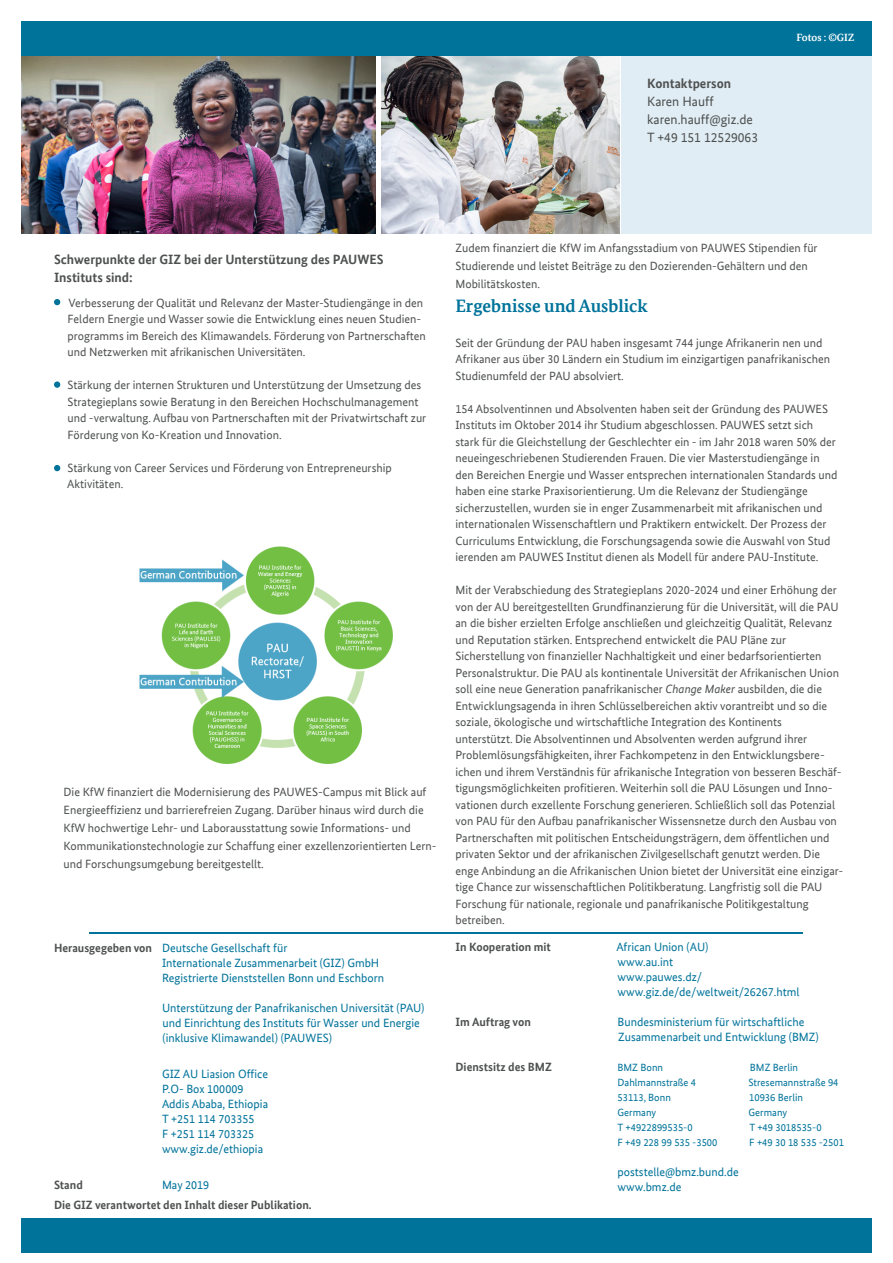
<style>
.page{position:relative;width:893px;height:1263px;background:#fff}
.page>*{position:absolute;margin:0;border:0;box-sizing:border-box;transform-origin:0 0}
.t1{font:700 18px "Bundes Serif Office";color:#00739a}
.t2{font:700 13.5px "Bundes Sans Office";color:#4f5151}
.t3{font:13.5px "Bundes Sans Office";color:#4f5151}
.t4{font:12px "Bundes Sans Office";color:#4f5151}
.t5{font:12px "Bundes Sans Office";color:#00739a}
.t6{font:700 12px "Bundes Sans Office";color:#4f5151}
.t7{font:10.5px "Bundes Sans Office";color:#00739a}
.t8{font:700 10.5px "Bundes Serif Office";color:#fff}
.s1{font-weight:700;color:#4f5151}
.s2{font-style:italic}
</style>
<div class="page">
<div style="left:621px;top:56px;width:251px;height:178px;background:#e0edf4"></div>
<img style="left:21px;top:56px;width:354px;height:178px">
<img style="left:382px;top:56px;width:237px;height:178px">
<div style="left:21px;top:1218px;width:850px;height:34px;background:#00739a"></div>
<div style="left:21px;top:21px;width:851px;height:35px;background:#00739a"></div>
<hr style="left:90px;top:932px;width:713px;height:1px;background:#00739a">
<img style="left:139px;top:546px;width:254px;height:218px">
<svg style="left:54px;top:299px;width:6px;height:6px"></svg>
<div style="left:54px;top:381px;width:6px;height:7px;background:#00739a;border-radius:50%"></div>
<svg style="left:54px;top:465px;width:6px;height:6px"></svg>
<p class="t2" style="left:647px;top:76px;width:85px">Kontaktperson</p>
<p class="t3" style="left:647px;top:94px;width:68px">Karen Hauff</p>
<p class="t3" style="left:647px;top:112px;width:107px">karen.hauff@giz.de</p>
<p class="t3" style="left:647px;top:130px;width:112px">T +49 151 12529063</p>
<p class="t8" style="left:796px;top:31px;width:59px">Fotos : ©GIZ</p>
<p class="t2" style="left:54px;top:251px;width:331px">Schwerpunkte der GIZ bei der Unterstützung des PAUWES</p>
<p class="t2" style="left:54px;top:269px;width:80px">Instituts sind:</p>
<p class="t4" style="left:69px;top:296px;width:356px">Verbesserung der Qualität und Relevanz der Master-Studiengänge in den</p>
<p class="t4" style="left:68px;top:312px;width:355px">Feldern Energie und Wasser sowie die Entwicklung eines neuen Studien-</p>
<p class="t4" style="left:68px;top:329px;width:360px">programms im Bereich des Klimawandels. Förderung von Partnerschaften</p>
<p class="t4" style="left:68px;top:345px;width:239px">und Netzwerken mit afrikanischen Universitäten.</p>
<p class="t4" style="left:68px;top:378px;width:355px">Stärkung der internen Strukturen und Unterstützung der Umsetzung des</p>
<p class="t4" style="left:68px;top:395px;width:352px">Strategieplans sowie Beratung in den Bereichen Hochschulmanagement</p>
<p class="t4" style="left:68px;top:411px;width:360px">und -verwaltung. Aufbau von Partnerschaften mit der Privatwirtschaft zur</p>
<p class="t4" style="left:68px;top:428px;width:216px">Förderung von Ko-Kreation und Innovation.</p>
<p class="t4" style="left:68px;top:461px;width:326px">Stärkung von Career Services und Förderung von Entrepreneurship</p>
<p class="t4" style="left:67px;top:477px;width:58px">Aktivitäten.</p>
<p class="t4" style="left:64px;top:785px;width:364px">Die KfW finanziert die Modernisierung des PAUWES-Campus mit Blick auf</p>
<p class="t4" style="left:64px;top:803px;width:362px">Energieeffizienz und barrierefreien Zugang. Darüber hinaus wird durch die</p>
<p class="t4" style="left:64px;top:821px;width:349px">KfW hochwertige Lehr- und Laborausstattung sowie Informations- und</p>
<p class="t4" style="left:64px;top:839px;width:375px">Kommunikationstechnologie zur Schaffung einer exzellenzorientierten Lern-</p>
<p class="t4" style="left:64px;top:857px;width:202px">und Forschungsumgebung bereitgestellt.</p>
<p class="t5" style="left:54px;top:941px;width:235px"><span class="s1">Herausgegeben von</span> Deutsche Gesellschaft für</p>
<p class="t5" style="left:162px;top:956px;width:219px">Internationale Zusammenarbeit (GIZ) GmbH</p>
<p class="t5" style="left:162px;top:971px;width:224px">Registrierte Dienststellen Bonn und Eschborn</p>
<p class="t5" style="left:162px;top:1001px;width:264px">Unterstützung der Panafrikanischen Universität (PAU)</p>
<p class="t5" style="left:162px;top:1016px;width:259px">und Einrichtung des Instituts für Wasser und Energie</p>
<p class="t5" style="left:162px;top:1031px;width:171px">(inklusive Klimawandel) (PAUWES)</p>
<p class="t5" style="left:162px;top:1067px;width:108px">GIZ AU Liasion Office</p>
<p class="t5" style="left:162px;top:1082px;width:83px">P.O- Box 100009</p>
<p class="t5" style="left:162px;top:1097px;width:108px">Addis Ababa, Ethiopia</p>
<p class="t5" style="left:162px;top:1112px;width:94px">T +251 114 703355</p>
<p class="t5" style="left:162px;top:1127px;width:94px">F +251 114 703325</p>
<p class="t5" style="left:162px;top:1142px;width:103px">www.giz.de/ethiopia</p>
<p class="t6" style="left:54px;top:1178px;width:30px">Stand</p>
<p class="t5" style="left:162px;top:1178px;width:49px">May 2019</p>
<p class="t6" style="left:54px;top:1197px;width:259px">Die GIZ verantwortet den Inhalt dieser Publikation.</p>
<p class="t4" style="left:455px;top:241px;width:364px">Zudem finanziert die KfW im Anfangsstadium von PAUWES Stipendien für</p>
<p class="t4" style="left:455px;top:259px;width:354px">Studierende und leistet Beiträge zu den Dozierenden-Gehältern und den</p>
<p class="t4" style="left:455px;top:277px;width:86px">Mobilitätskosten.</p>
<p class="t1" style="left:455px;top:296px;width:194px">Ergebnisse und Ausblick</p>
<p class="t4" style="left:455px;top:336px;width:369px">Seit der Gründung der PAU haben insgesamt 744 junge Afrikanerin nen und</p>
<p class="t4" style="left:455px;top:352px;width:376px">Afrikaner aus über 30 Ländern ein Studium im einzigartigen panafrikanischen</p>
<p class="t4" style="left:455px;top:369px;width:170px">Studienumfeld der PAU absolviert.</p>
<p class="t4" style="left:455px;top:402px;width:374px">154 Absolventinnen und Absolventen haben seit der Gründung des PAUWES</p>
<p class="t4" style="left:455px;top:418px;width:359px">Instituts im Oktober 2014 ihr Studium abgeschlossen. PAUWES setzt sich</p>
<p class="t4" style="left:455px;top:435px;width:382px">stark für die Gleichstellung der Geschlechter ein - im Jahr 2018 waren 50% der</p>
<p class="t4" style="left:455px;top:451px;width:366px">neueingeschriebenen Studierenden Frauen. Die vier Masterstudiengänge in</p>
<p class="t4" style="left:455px;top:468px;width:383px">den Bereichen Energie und Wasser entsprechen internationalen Standards und</p>
<p class="t4" style="left:455px;top:484px;width:354px">haben eine starke Praxisorientierung. Um die Relevanz der Studiengänge</p>
<p class="t4" style="left:455px;top:501px;width:368px">sicherzustellen, wurden sie in enger Zusammenarbeit mit afrikanischen und</p>
<p class="t4" style="left:455px;top:517px;width:372px">internationalen Wissenschaftlern und Praktikern entwickelt. Der Prozess der</p>
<p class="t4" style="left:455px;top:534px;width:376px">Curriculums Entwicklung, die Forschungsagenda sowie die Auswahl von Stud</p>
<p class="t4" style="left:455px;top:550px;width:364px">ierenden am PAUWES Institut dienen als Modell für andere PAU-Institute.</p>
<p class="t4" style="left:455px;top:583px;width:383px">Mit der Verabschiedung des Strategieplans 2020-2024 und einer Erhöhung der</p>
<p class="t4" style="left:455px;top:600px;width:385px">von der AU bereitgestellten Grundfinanzierung für die Universität, will die PAU</p>
<p class="t4" style="left:455px;top:616px;width:378px">an die bisher erzielten Erfolge anschließen und gleichzeitig Qualität, Relevanz</p>
<p class="t4" style="left:455px;top:633px;width:332px">und Reputation stärken. Entsprechend entwickelt die PAU Pläne zur</p>
<p class="t4" style="left:455px;top:649px;width:368px">Sicherstellung von finanzieller Nachhaltigkeit und einer bedarfsorientierten</p>
<p class="t4" style="left:455px;top:666px;width:385px">Personalstruktur. Die PAU als kontinentale Universität der Afrikanischen Union</p>
<p class="t4" style="left:455px;top:682px;width:368px">soll eine neue Generation panafrikanischer <span class="s2">Change Maker</span> ausbilden, die die</p>
<p class="t4" style="left:455px;top:699px;width:373px">Entwicklungsagenda in ihren Schlüsselbereichen aktiv vorantreibt und so die</p>
<p class="t4" style="left:455px;top:715px;width:328px">soziale, ökologische und wirtschaftliche Integration des Kontinents</p>
<p class="t4" style="left:455px;top:732px;width:353px">unterstützt. Die Absolventinnen und Absolventen werden aufgrund ihrer</p>
<p class="t4" style="left:455px;top:748px;width:371px">Problemlösungsfähigkeiten, ihrer Fachkompetenz in den Entwicklungsbere-</p>
<p class="t4" style="left:455px;top:765px;width:388px">ichen und ihrem Verständnis für afrikanische Integration von besseren Beschäf-</p>
<p class="t4" style="left:455px;top:781px;width:379px">tigungsmöglichkeiten profitieren. Weiterhin soll die PAU Lösungen und Inno-</p>
<p class="t4" style="left:455px;top:798px;width:381px">vationen durch exzellente Forschung generieren. Schließlich soll das Potenzial</p>
<p class="t4" style="left:455px;top:814px;width:383px">von PAU für den Aufbau panafrikanischer Wissensnetze durch den Ausbau von</p>
<p class="t4" style="left:455px;top:831px;width:375px">Partnerschaften mit politischen Entscheidungsträgern, dem öffentlichen und</p>
<p class="t4" style="left:455px;top:847px;width:366px">privaten Sektor und der afrikanischen Zivilgesellschaft genutzt werden. Die</p>
<p class="t4" style="left:455px;top:864px;width:389px">enge Anbindung an die Afrikanischen Union bietet der Universität eine einzigar-</p>
<p class="t4" style="left:455px;top:880px;width:369px">tige Chance zur wissenschaftlichen Politikberatung. Langfristig soll die PAU</p>
<p class="t4" style="left:455px;top:897px;width:355px">Forschung für nationale, regionale und panafrikanische Politikgestaltung</p>
<p class="t4" style="left:455px;top:913px;width:51px">betreiben.</p>
<p class="t6" style="left:455px;top:939px;width:97px">In Kooperation mit</p>
<p class="t5" style="left:616px;top:940px;width:93px">African Union (AU)</p>
<p class="t5" style="left:617px;top:955px;width:57px">www.au.int</p>
<p class="t5" style="left:617px;top:970px;width:86px">www.pauwes.dz/</p>
<p class="t5" style="left:617px;top:985px;width:184px">www.giz.de/de/weltweit/26267.html</p>
<p class="t6" style="left:455px;top:1014px;width:77px">Im Auftrag von</p>
<p class="t5" style="left:617px;top:1015px;width:188px">Bundesministerium für wirtschaftliche</p>
<p class="t5" style="left:618px;top:1030px;width:202px">Zusammenarbeit und Entwicklung (BMZ)</p>
<p class="t6" style="left:455px;top:1059px;width:98px">Dienstsitz des BMZ</p>
<p class="t7" style="left:617px;top:1061px;width:47px">BMZ Bonn</p>
<p class="t7" style="left:750px;top:1061px;width:50px">BMZ Berlin</p>
<p class="t7" style="left:617px;top:1076px;width:80px">Dahlmannstraße 4</p>
<p class="t7" style="left:748px;top:1076px;width:92px">Stresemannstraße 94</p>
<p class="t7" style="left:617px;top:1091px;width:55px">53113, Bonn</p>
<p class="t7" style="left:749px;top:1091px;width:55px">10936 Berlin</p>
<p class="t7" style="left:617px;top:1106px;width:40px">Germany</p>
<p class="t7" style="left:748px;top:1106px;width:40px">Germany</p>
<p class="t7" style="left:617px;top:1121px;width:77px">T +4922899535-0</p>
<p class="t7" style="left:749px;top:1121px;width:74px">T +49 3018535-0</p>
<p class="t7" style="left:617px;top:1136px;width:101px">F +49 228 99 535 -3500</p>
<p class="t7" style="left:749px;top:1136px;width:96px">F +49 30 18 535 -2501</p>
<p class="t5" style="left:617px;top:1165px;width:123px">poststelle@bmz.bund.de</p>
<p class="t5" style="left:617px;top:1180px;width:65px">www.bmz.de</p>
</div>
